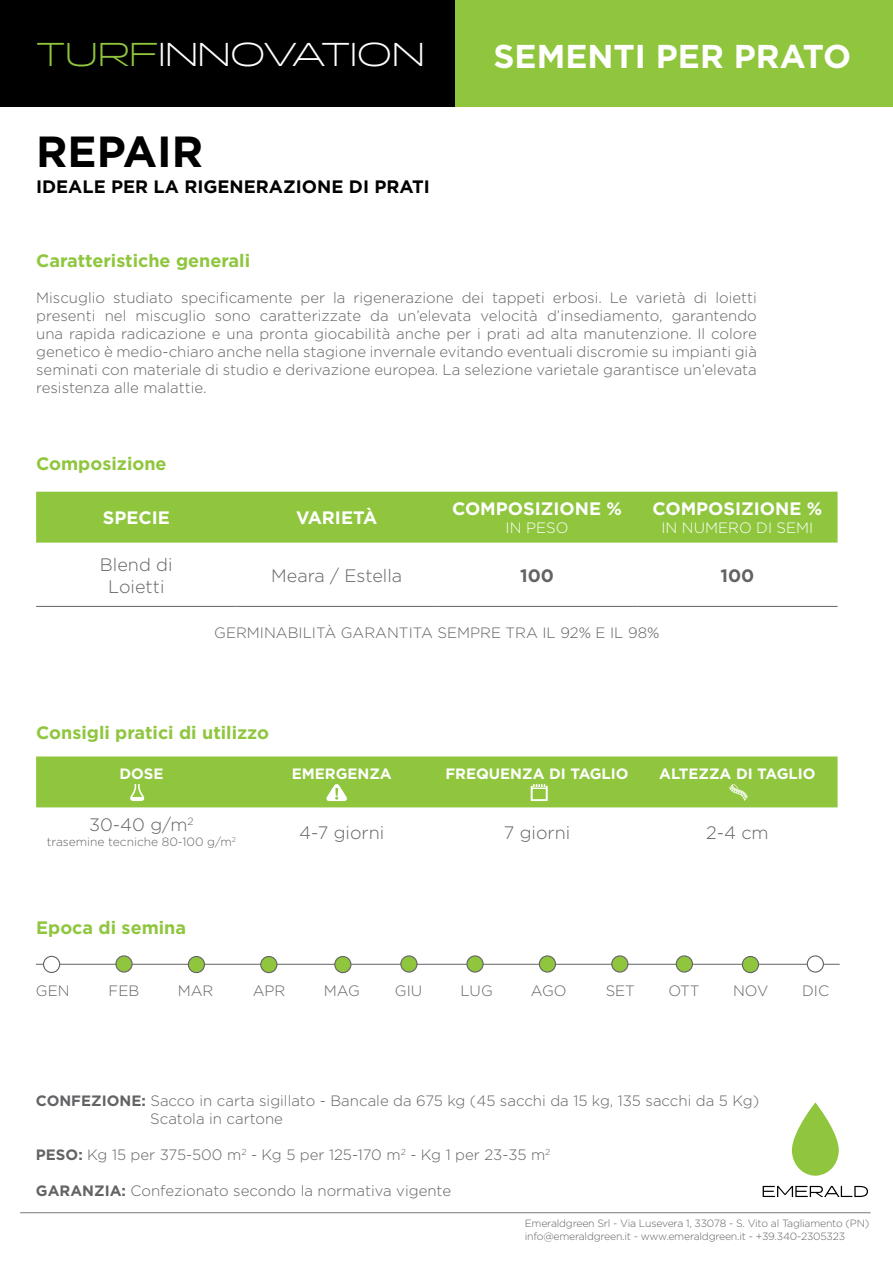
<style>
.page{position:relative;width:893px;height:1263px;background:#fff}
.page>*{position:absolute;margin:0;border:0;box-sizing:border-box;transform-origin:0 0}
.t1{font:700 43.5px "Gotham";color:#000}
.t2{font:700 33px "Gotham";color:#fff}
.t3{font:300 33px "Halogen";color:#fff}
.t4{font:700 18px "Gotham";color:#8fc63e}
.t5{font:300 18px "Gotham";color:#636366}
.t6{font:700 18px "Gotham";color:#fff}
.t7{font:700 18px "Gotham";color:#000}
.t8{font:700 18px "Gotham";color:#636366}
.t9{font:300 15px/18px "Gotham";color:#636366;text-align:justify}
.t10{font:700 15px "Gotham";color:#fff}
.t11{font:300 15px "Gotham";color:#fff}
.t12{font:300 12px "Gotham";color:#636366}
.t13{font:300 10.5px/12.6px "Gotham";letter-spacing:-.02em;color:#636366}
.s1{color:#8fc63e}
.s2{font-weight:700}
</style>
<div class="page">
<div style="left:455px;top:0;width:438px;height:107px;background:#8fc63e"></div>
<div style="left:0;top:0;width:455px;height:107px;background:#000"></div>
<hr style="left:20px;top:1212px;width:851px;height:1px;background:#76787b">
<svg style="left:792px;top:1102px;width:47px;height:74px"></svg>
<svg style="left:763px;top:1186px;width:105px;height:11px"></svg>
<hr style="left:36px;top:964px;width:804px;height:1px;background:#636366">
<div style="left:44px;top:956px;width:16px;height:16px;background:#fff;border-radius:50%"></div>
<div style="left:43px;top:956px;width:17px;height:17px;border:1px solid #636366;border-radius:50%"></div>
<div style="left:116px;top:956px;width:16px;height:16px;background:#8fc63e;border-radius:50%"></div>
<div style="left:115px;top:955px;width:18px;height:17px;border:1px solid #636366;border-radius:50%"></div>
<div style="left:188px;top:956px;width:16px;height:16px;background:#8fc63e;border-radius:50%"></div>
<div style="left:188px;top:956px;width:17px;height:17px;border:1px solid #636366;border-radius:50%"></div>
<div style="left:261px;top:956px;width:16px;height:16px;background:#8fc63e;border-radius:50%"></div>
<div style="left:260px;top:956px;width:17px;height:17px;border:1px solid #636366;border-radius:50%"></div>
<div style="left:335px;top:956px;width:16px;height:16px;background:#8fc63e;border-radius:50%"></div>
<div style="left:334px;top:956px;width:17px;height:17px;border:1px solid #636366;border-radius:50%"></div>
<div style="left:401px;top:956px;width:16px;height:16px;background:#8fc63e;border-radius:50%"></div>
<div style="left:400px;top:955px;width:18px;height:17px;border:1px solid #636366;border-radius:50%"></div>
<div style="left:467px;top:956px;width:16px;height:16px;background:#8fc63e;border-radius:50%"></div>
<div style="left:466px;top:955px;width:18px;height:17px;border:1px solid #636366;border-radius:50%"></div>
<div style="left:539px;top:956px;width:16px;height:16px;background:#8fc63e;border-radius:50%"></div>
<div style="left:539px;top:955px;width:17px;height:17px;border:1px solid #636366;border-radius:50%"></div>
<div style="left:612px;top:956px;width:16px;height:16px;background:#8fc63e;border-radius:50%"></div>
<div style="left:611px;top:955px;width:17px;height:17px;border:1px solid #636366;border-radius:50%"></div>
<div style="left:676px;top:956px;width:16px;height:16px;background:#8fc63e;border-radius:50%"></div>
<div style="left:676px;top:955px;width:17px;height:17px;border:1px solid #636366;border-radius:50%"></div>
<div style="left:807px;top:956px;width:16px;height:16px;background:#fff;border-radius:50%"></div>
<div style="left:807px;top:955px;width:17px;height:17px;border:1px solid #636366;border-radius:50%"></div>
<div style="left:742px;top:956px;width:16px;height:16px;background:#8fc63e;border-radius:50%"></div>
<div style="left:742px;top:956px;width:17px;height:17px;border:1px solid #636366;border-radius:50%"></div>
<div style="left:36px;top:756px;width:802px;height:51px;background:#8fc63e"></div>
<div style="left:36px;top:492px;width:802px;height:51px;background:#8fc63e"></div>
<hr style="left:36px;top:606px;width:200px;height:1px;background:#636366">
<hr style="left:437px;top:606px;width:200px;height:1px;background:#636366">
<hr style="left:637px;top:606px;width:201px;height:1px;background:#636366">
<hr style="left:236px;top:606px;width:201px;height:1px;background:#636366">
<h2 class="t3" style="left:36px;top:34px;width:390px"><span class="s1">TURF</span>INNOVATION</h2>
<p class="t1" style="left:36px;top:122px;width:169px">REPAIR</p>
<p class="t7" style="left:36px;top:175px;width:395px">IDEALE PER LA RIGENERAZIONE DI PRATI</p>
<h2 class="t2" style="left:493px;top:35px;width:359px">SEMENTI PER PRATO</h2>
<p class="t4" style="left:36px;top:249px;width:215px">Caratteristiche generali</p>
<p class="t9" style="left:36px;top:289px;width:722px">Miscuglio studiato specificamente per la rigenerazione dei tappeti erbosi. Le varietà di loietti presenti nel miscuglio sono caratterizzate da un’elevata velocità d’insediamento, garantendo una rapida radicazione e una pronta giocabilità anche per i prati ad alta manutenzione. Il colore genetico è medio-chiaro anche nella stagione invernale evitando eventuali discromie su impianti già seminati con materiale di studio e derivazione europea. La selezione varietale garantisce un’elevata resistenza alle malattie.</p>
<p class="t4" style="left:36px;top:452px;width:132px">Composizione</p>
<p class="t6" style="left:103px;top:506px;width:68px">SPECIE</p>
<p class="t6" style="left:296px;top:506px;width:83px">VARIETÀ</p>
<p class="t6" style="left:452px;top:497px;width:171px">COMPOSIZIONE %</p>
<p class="t11" style="left:506px;top:518px;width:64px">IN PESO</p>
<p class="t6" style="left:652px;top:497px;width:171px">COMPOSIZIONE %</p>
<p class="t11" style="left:661px;top:518px;width:153px">IN NUMERO DI SEMI</p>
<p class="t5" style="left:100px;top:553px;width:74px">Blend di</p>
<p class="t5" style="left:108px;top:575px;width:58px">Loietti</p>
<p class="t5" style="left:271px;top:564px;width:132px">Meara / Estella</p>
<p class="t8" style="left:520px;top:563px;width:35px">100</p>
<p class="t8" style="left:720px;top:563px;width:35px">100</p>
<p class="t9" style="left:214px;top:623px;width:447px">GERMINABILITÀ GARANTITA SEMPRE TRA IL 92% E IL 98%</p>
<p class="t4" style="left:36px;top:720px;width:234px">Consigli pratici di utilizzo</p>
<p class="t10" style="left:119px;top:764px;width:46px">DOSE</p>
<p class="t10" style="left:292px;top:764px;width:102px">EMERGENZA</p>
<p class="t10" style="left:445px;top:764px;width:185px">FREQUENZA DI TAGLIO</p>
<p class="t10" style="left:659px;top:764px;width:158px">ALTEZZA DI TAGLIO</p>
<p class="t5" style="left:89px;top:814px;width:106px">30-40 g/m<sup>2</sup></p>
<p class="t12" style="left:47px;top:834px;width:191px">trasemine tecniche 80-100 g/m<sup>2</sup></p>
<p class="t5" style="left:299px;top:821px;width:87px">4-7 giorni</p>
<p class="t5" style="left:504px;top:821px;width:68px">7 giorni</p>
<p class="t5" style="left:706px;top:821px;width:64px">2-4 cm</p>
<p class="t4" style="left:36px;top:915px;width:151px">Epoca di semina</p>
<p class="t9" style="left:36px;top:981px;width:35px">GEN</p>
<p class="t9" style="left:109px;top:981px;width:32px">FEB</p>
<p class="t9" style="left:178px;top:981px;width:37px">MAR</p>
<p class="t9" style="left:253px;top:981px;width:34px">APR</p>
<p class="t9" style="left:324px;top:981px;width:38px">MAG</p>
<p class="t9" style="left:395px;top:981px;width:29px">GIU</p>
<p class="t9" style="left:461px;top:981px;width:34px">LUG</p>
<p class="t9" style="left:531px;top:981px;width:37px">AGO</p>
<p class="t9" style="left:606px;top:981px;width:31px">SET</p>
<p class="t9" style="left:668px;top:981px;width:33px">OTT</p>
<p class="t9" style="left:733px;top:981px;width:37px">NOV</p>
<p class="t9" style="left:802px;top:981px;width:28px">DIC</p>
<p class="t9" style="left:36px;top:1091px;width:725px"><span class="s2">CONFEZIONE:</span> Sacco in carta sigillato - Bancale da 675 kg (45 sacchi da 15 kg, 135 sacchi da 5 Kg)</p>
<p class="t9" style="left:150px;top:1109px;width:134px">Scatola in cartone</p>
<p class="t9" style="left:36px;top:1145px;width:516px"><span class="s2">PESO:</span> Kg 15 per 375-500 m<sup>2</sup> - Kg 5 per 125-170 m<sup>2</sup> - Kg 1 per 23-35 m<sup>2</sup></p>
<p class="t9" style="left:36px;top:1181px;width:417px"><span class="s2">GARANZIA:</span> Confezionato secondo la normativa vigente</p>
<p class="t13" style="left:525px;top:1217px;width:346px">Emeraldgreen Srl - Via Lusevera 1, 33078 - S. Vito al Tagliamento (PN) info@emeraldgreen.it - www.emeraldgreen.it - +39.340-2305323</p>
</div>
